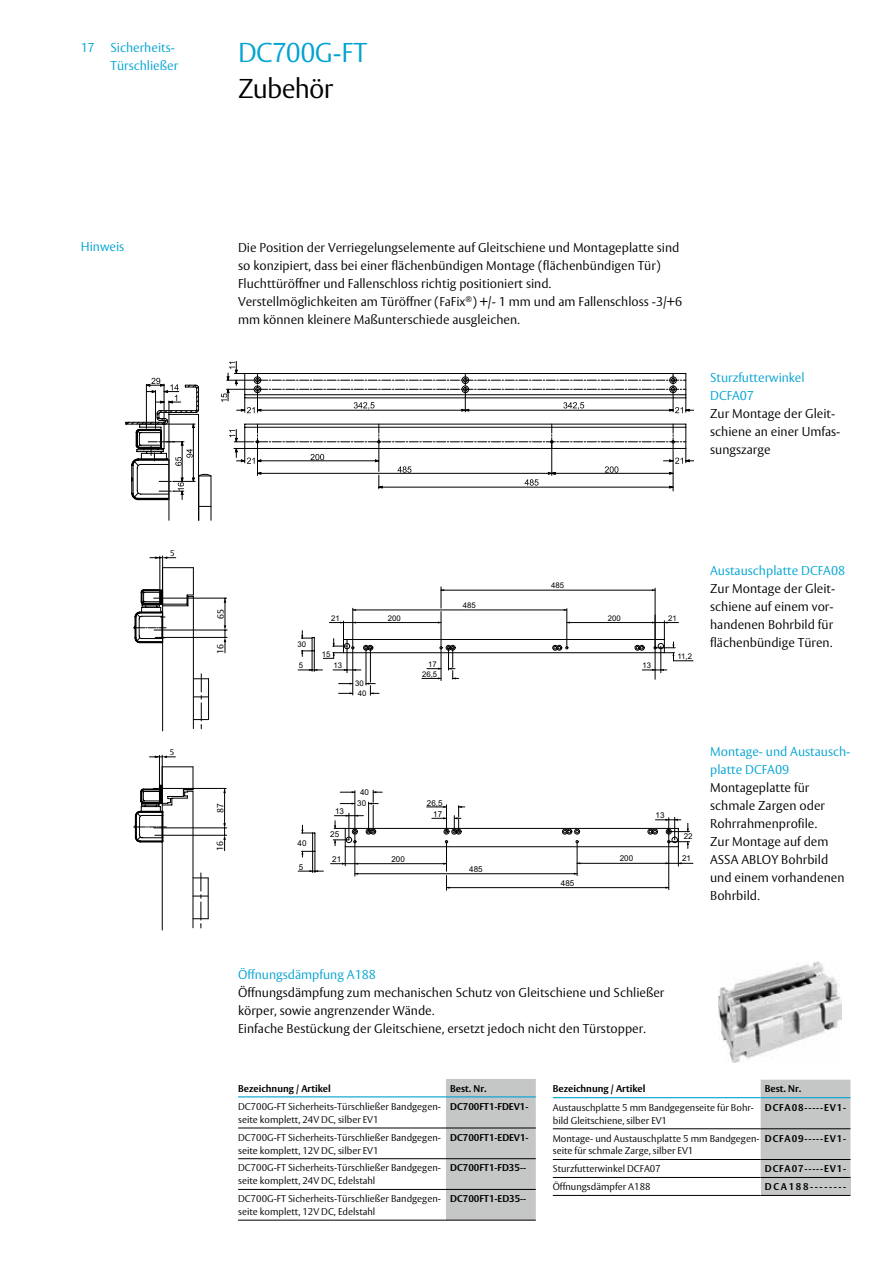
<style>
.page{position:relative;width:893px;height:1263px;background:#fff}
.page>*{position:absolute;margin:0;border:0;box-sizing:border-box;transform-origin:0 0}
.t1{font:300 27px "ASSA Vesta";letter-spacing:-.015em;color:#00a3d1}
.t2{font:300 27px "ASSA Vesta";letter-spacing:-.03em;color:#000}
.t3{font:300 12.75px/18px "ASSA Vesta";color:#000}
.t4{font:300 12.75px/18px "ASSA Vesta";color:#00a3d1}
.t5{font:300 9.75px/12.8px "ASSA Vesta";color:#000}
.t6{font:700 9.75px "ASSA Vesta";color:#000}
.t7{font:700 9.75px "ASSA Vesta";letter-spacing:.09em;color:#000}
.t8{font:8.85px "ASSA Vesta";color:#000}
.t9{font:8.1px "Arial";color:#000}
.t10{font:7.95px "ASSA Vesta";color:#000}
.t11{font:7.8px/9.8px "Arial";color:#000;text-align:center}
</style>
<div class="page">
<hr style="left:169px;top:414px;width:1px;height:106px;background:#000">
<hr style="left:198px;top:476px;width:1px;height:44px;background:#000">
<hr style="left:211px;top:476px;width:1px;height:44px;background:#000">
<svg style="left:126px;top:361px;width:567px;height:146px"></svg>
<div style="left:446px;top:1079px;width:90px;height:141px;background:#c5c6c6"></div>
<hr style="left:238px;top:1128px;width:208px;height:1px;background:#000">
<hr style="left:238px;top:1158px;width:208px;height:1px;background:#000">
<hr style="left:238px;top:1189px;width:208px;height:1px;background:#000">
<hr style="left:238px;top:1220px;width:208px;height:1px;background:#000">
<hr style="left:446px;top:1128px;width:90px;height:1px;background:#000">
<hr style="left:446px;top:1158px;width:90px;height:1px;background:#000">
<hr style="left:446px;top:1189px;width:90px;height:1px;background:#000">
<hr style="left:446px;top:1220px;width:90px;height:1px;background:#000">
<hr style="left:238px;top:1096px;width:208px;height:1px;background:#00a3d1">
<hr style="left:446px;top:1096px;width:90px;height:1px;background:#00a3d1">
<div style="left:761px;top:1080px;width:89px;height:97px;background:#c5c6c6"></div>
<div style="left:761px;top:1177px;width:89px;height:18px;background:#c5c6c6"></div>
<hr style="left:553px;top:1128px;width:208px;height:1px;background:#000">
<hr style="left:553px;top:1159px;width:208px;height:1px;background:#000">
<hr style="left:553px;top:1177px;width:208px;height:1px;background:#000">
<hr style="left:553px;top:1195px;width:208px;height:1px;background:#000">
<hr style="left:761px;top:1128px;width:89px;height:1px;background:#000">
<hr style="left:761px;top:1159px;width:89px;height:1px;background:#000">
<hr style="left:761px;top:1177px;width:89px;height:1px;background:#000">
<hr style="left:761px;top:1195px;width:89px;height:1px;background:#000">
<hr style="left:553px;top:1097px;width:208px;height:1px;background:#00a3d1">
<hr style="left:761px;top:1097px;width:89px;height:1px;background:#00a3d1">
<hr style="left:352px;top:608px;width:1px;height:87px;background:#000">
<hr style="left:441px;top:612px;width:1px;height:69px;background:#000">
<hr style="left:567px;top:609px;width:1px;height:39px;background:#000">
<hr style="left:353px;top:610px;width:214px;height:1px;background:#000">
<hr style="left:655px;top:588px;width:1px;height:91px;background:#000">
<hr style="left:441px;top:590px;width:214px;height:1px;background:#000">
<svg style="left:441px;top:587px;width:3px;height:21px"></svg>
<svg style="left:298px;top:621px;width:395px;height:74px"></svg>
<hr style="left:193px;top:597px;width:1px;height:132px;background:#000">
<hr style="left:162px;top:606px;width:1px;height:125px;background:#000">
<hr style="left:162px;top:556px;width:1px;height:50px;background:#000">
<svg style="left:193px;top:674px;width:16px;height:55px"></svg>
<svg style="left:150px;top:556px;width:26px;height:3px"></svg>
<hr style="left:160px;top:556px;width:1px;height:33px;background:#000">
<hr style="left:163px;top:567px;width:30px;height:1px;background:#000">
<hr style="left:154px;top:630px;width:73px;height:1px;background:#000">
<hr style="left:155px;top:637px;width:72px;height:1px;background:#000">
<hr style="left:154px;top:598px;width:73px;height:1px;background:#000">
<svg style="left:224px;top:599px;width:2px;height:54px"></svg>
<svg style="left:133px;top:568px;width:61px;height:75px"></svg>
<svg style="left:298px;top:825px;width:25px;height:47px"></svg>
<svg style="left:331px;top:790px;width:362px;height:100px"></svg>
<hr style="left:193px;top:791px;width:1px;height:137px;background:#000">
<hr style="left:208px;top:878px;width:1px;height:41px;background:#000">
<hr style="left:162px;top:805px;width:1px;height:125px;background:#000">
<hr style="left:162px;top:755px;width:1px;height:50px;background:#000">
<svg style="left:193px;top:873px;width:15px;height:55px"></svg>
<svg style="left:149px;top:756px;width:26px;height:2px"></svg>
<hr style="left:159px;top:755px;width:1px;height:33px;background:#000">
<hr style="left:162px;top:766px;width:31px;height:1px;background:#000">
<hr style="left:154px;top:828px;width:73px;height:1px;background:#000">
<hr style="left:155px;top:835px;width:72px;height:1px;background:#000">
<hr style="left:153px;top:788px;width:73px;height:1px;background:#000">
<hr style="left:224px;top:788px;width:1px;height:38px;background:#000">
<svg style="left:223px;top:823px;width:3px;height:28px"></svg>
<svg style="left:134px;top:767px;width:60px;height:75px"></svg>
<img style="left:719px;top:962px;width:123px;height:100px">
<p class="t4" style="left:81px;top:40px;width:99px;text-align:right">17 Sicherheits-<br>Türschließer</p>
<h1 class="t1" style="left:238px;top:36px;width:131px">DC700G-FT</h1>
<h1 class="t2" style="left:238px;top:72px;width:97px">Zubehör</h1>
<p class="t4" style="left:81px;top:238px;width:45px">Hinweis</p>
<p class="t10" style="left:170px;top:548px;width:6px">5</p>
<p class="t10" style="left:170px;top:747px;width:6px">5</p>
<p class="t3" style="left:238px;top:239px;width:446px">Die Position der Verriegelungselemente auf Gleitschiene und Montageplatte sind so konzipiert, dass bei einer flächenbündigen Montage (flächenbündigen Tür)<br>Fluchttüröffner und Fallenschloss richtig positioniert sind.<br>Verstellmöglichkeiten am Türöffner (FaFix<sup>®</sup>) +/- 1 mm und am Fallenschloss -3/+6 mm können kleinere Maßunterschiede ausgleichen.</p>
<p class="t4" style="left:710px;top:369px;width:96px">Sturzfutterwinkel<br>DCFA07</p>
<p class="t3" style="left:710px;top:405px;width:132px">Zur Montage der Gleit&shy;schiene an einer Umfas&shy;sungszarge</p>
<p class="t8" style="left:215px;top:619px;width:11px;rotate:-90deg">65</p>
<p class="t8" style="left:215px;top:654px;width:11px;rotate:-90deg">16</p>
<p class="t11" style="left:298px;top:640px;width:10px">30</p>
<p class="t11" style="left:299px;top:661px;width:6px">5</p>
<p class="t11" style="left:331px;top:613px;width:10px">21</p>
<p class="t11" style="left:388px;top:613px;width:14px">200</p>
<p class="t11" style="left:463px;top:600px;width:14px">485</p>
<p class="t11" style="left:551px;top:581px;width:14px">485</p>
<p class="t11" style="left:608px;top:613px;width:14px">200</p>
<p class="t11" style="left:668px;top:613px;width:10px">21</p>
<p class="t11" style="left:322px;top:650px;width:10px">15</p>
<p class="t11" style="left:677px;top:652px;width:16px">11,2</p>
<p class="t11" style="left:422px;top:660px;width:17px;text-align:right">17<br>26,5</p>
<p class="t11" style="left:334px;top:661px;width:10px">13</p>
<p class="t11" style="left:642px;top:661px;width:10px">13</p>
<p class="t4" style="left:710px;top:562px;width:137px">Austauschplatte DCFA08</p>
<p class="t3" style="left:710px;top:580px;width:127px">Zur Montage der Gleit&shy;schiene auf einem vor&shy;handenen Bohrbild für flächenbündige Türen.</p>
<p class="t11" style="left:355px;top:679px;width:13px">30<br>40</p>
<p class="t8" style="left:215px;top:813px;width:11px;rotate:-90deg">87</p>
<p class="t8" style="left:215px;top:851px;width:11px;rotate:-90deg">16</p>
<p class="t9" style="left:298px;top:837px;width:10px">40</p>
<p class="t9" style="left:299px;top:861px;width:6px">5</p>
<p class="t9" style="left:335px;top:806px;width:10px">13</p>
<p class="t9" style="left:360px;top:787px;width:10px">40</p>
<p class="t9" style="left:357px;top:798px;width:10px">30</p>
<p class="t9" style="left:427px;top:797px;width:17px">26,5</p>
<p class="t9" style="left:433px;top:809px;width:10px">17</p>
<p class="t9" style="left:656px;top:810px;width:10px">13</p>
<p class="t9" style="left:330px;top:829px;width:10px">25</p>
<p class="t9" style="left:684px;top:831px;width:10px">22</p>
<p class="t9" style="left:332px;top:853px;width:10px">21</p>
<p class="t9" style="left:391px;top:853px;width:15px">200</p>
<p class="t9" style="left:469px;top:863px;width:15px">485</p>
<p class="t9" style="left:561px;top:877px;width:15px">485</p>
<p class="t9" style="left:620px;top:853px;width:15px">200</p>
<p class="t9" style="left:682px;top:853px;width:10px">21</p>
<p class="t4" style="left:710px;top:743px;width:142px">Montage- und Austausch&shy;platte DCFA09</p>
<p class="t3" style="left:710px;top:779px;width:136px">Montageplatte für schmale Zargen oder<br>Rohrrahmenprofile.<br>Zur Montage auf dem<br>ASSA ABLOY Bohrbild und einem vorhandenen<br>Bohrbild.</p>
<p class="t4" style="left:238px;top:966px;width:139px">Öffnungsdämpfung A188</p>
<p class="t3" style="left:238px;top:984px;width:428px">Öffnungsdämpfung zum mechanischen Schutz von Gleitschiene und Schließer körper, sowie angrenzender Wände.<br>Einfache Bestückung der Gleitschiene, ersetzt jedoch nicht den Türstopper.</p>
<p class="t6" style="left:238px;top:1082px;width:94px">Bezeichnung / Artikel</p>
<p class="t6" style="left:450px;top:1082px;width:38px">Best. Nr.</p>
<p class="t5" style="left:238px;top:1101px;width:204px">DC700G-FT Sicherheits-Türschließer Bandgegen&shy;seite komplett, 24V DC, silber EV1</p>
<p class="t6" style="left:450px;top:1100px;width:80px">DC700FT1-FDEV1-</p>
<p class="t5" style="left:238px;top:1131px;width:204px">DC700G-FT Sicherheits-Türschließer Bandgegen&shy;seite komplett, 12V DC, silber EV1</p>
<p class="t6" style="left:450px;top:1131px;width:80px">DC700FT1-EDEV1-</p>
<p class="t5" style="left:238px;top:1162px;width:204px">DC700G-FT Sicherheits-Türschließer Bandgegen&shy;seite komplett, 24V DC, Edelstahl</p>
<p class="t6" style="left:450px;top:1162px;width:77px">DC700FT1-FD35--</p>
<p class="t5" style="left:238px;top:1193px;width:204px">DC700G-FT Sicherheits-Türschließer Bandgegen&shy;seite komplett, 12V DC, Edelstahl</p>
<p class="t6" style="left:450px;top:1193px;width:78px">DC700FT1-ED35--</p>
<p class="t6" style="left:553px;top:1083px;width:94px">Bezeichnung / Artikel</p>
<p class="t6" style="left:765px;top:1083px;width:38px">Best. Nr.</p>
<p class="t5" style="left:553px;top:1101px;width:203px">Austauschplatte 5 mm Bandgegenseite für Bohr&shy;bild Gleitschiene, silber EV1</p>
<p class="t7" style="left:765px;top:1101px;width:83px">DCFA08-----EV1-</p>
<p class="t5" style="left:553px;top:1132px;width:208px">Montage- und Austauschplatte 5 mm Bandgegen&shy;seite für schmale Zarge, silber EV1</p>
<p class="t7" style="left:765px;top:1132px;width:83px">DCFA09-----EV1-</p>
<p class="t5" style="left:553px;top:1163px;width:110px">Sturzfutterwinkel DCFA07</p>
<p class="t7" style="left:765px;top:1163px;width:83px">DCFA07-----EV1-</p>
<p class="t5" style="left:553px;top:1181px;width:99px">Öffnungsdämpfer A188</p>
<p class="t6" style="left:765px;top:1181px;width:83px">DCA188--------</p>
</div>
